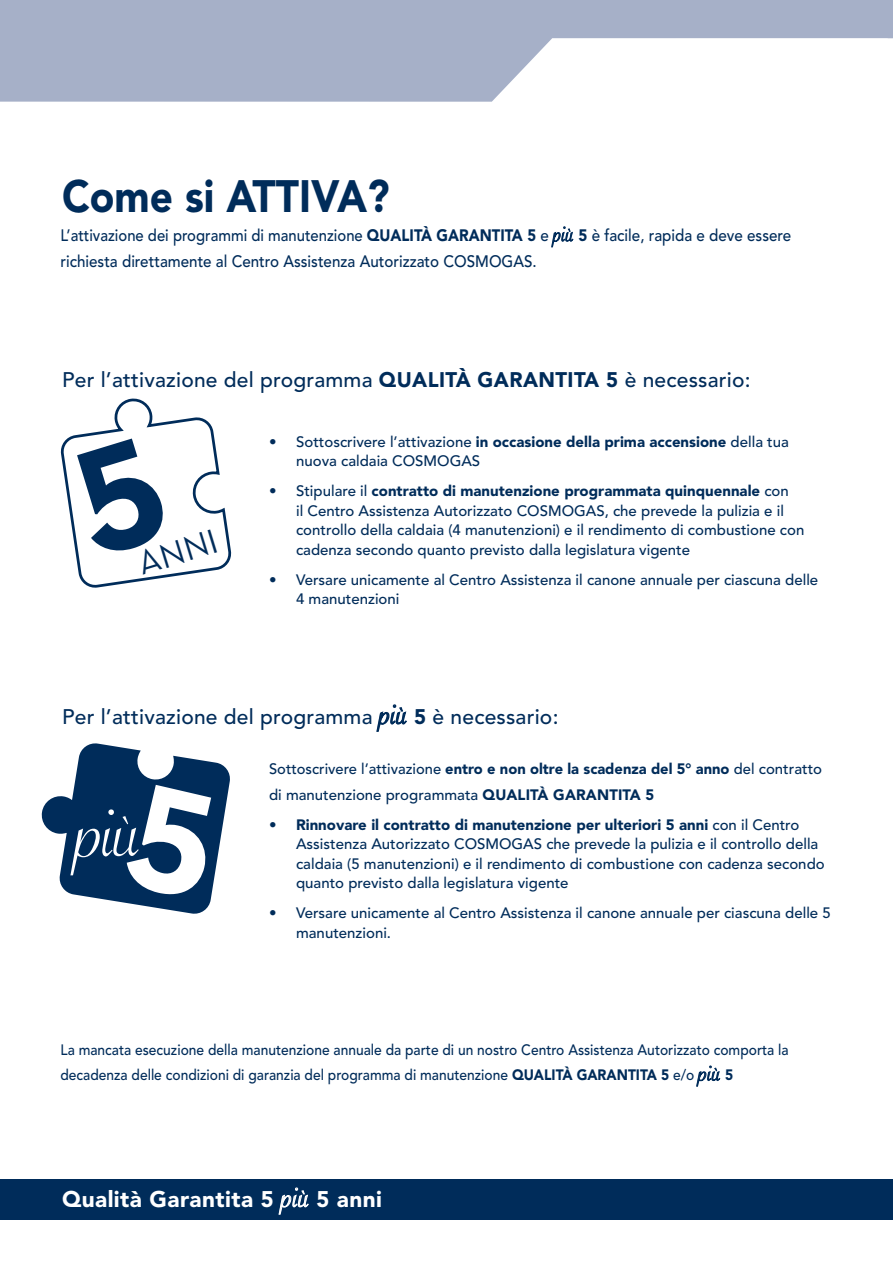
<style>
.page{position:relative;width:893px;height:1263px;background:#fff}
.page>*{position:absolute;margin:0;border:0;box-sizing:border-box;transform-origin:0 0}
.t1{font:900 45px "Avenir LT Std";color:#002c5a;scale:.9 1}
.t2{font:34.95px "Neutra Text TF";color:#002c5a}
.t3{font:900 22.5px "Avenir LT Std";letter-spacing:.02em;color:#fff}
.t4{font:500 21px "Avenir LT Std";letter-spacing:.01em;color:#002c5a}
.t5{font:500 16.5px/25.5px "Avenir LT Std";color:#002c5a;scale:.9 1}
.t6{font:500 15px/19.5px "Avenir LT Std";color:#002c5a}
.t7{font:500 15px/25.5px "Avenir LT Std";color:#002c5a;scale:.92 1}
.s1{font-weight:900}
.s2{font-family:"Savoye Let Plain";font-weight:400;font-size:30px}
.s3{font-family:"Savoye Let Plain";font-weight:400;font-size:39px}
</style>
<div class="page">
<svg style="left:0;top:0;width:893px;height:102px;fill:#a6b0c8"></svg>
<div style="left:0;top:1180px;width:893px;height:40px;background:#002c5a"></div>
<svg style="left:61px;top:399px;width:170px;height:188px"></svg>
<svg style="left:41px;top:743px;width:189px;height:171px"></svg>
<h1 class="t1" style="left:62px;top:169px;width:365px">Come si ATTIVA?</h1>
<p class="t5" style="left:60px;top:223px;width:813px">L’attivazione dei programmi di manutenzione <span class="s1">QUALITÀ GARANTITA 5</span> e <span class="s2">più</span> <span class="s1">5</span> è facile, rapida e deve essere richiesta direttamente al Centro Assistenza Autorizzato COSMOGAS.</p>
<h3 class="t4" style="left:62px;top:368px;width:690px">Per l’attivazione del programma <span class="s1">QUALITÀ GARANTITA 5</span> è necessario:</h3>
<h2 class="t2" style="left:132px;top:544px;width:84px;rotate:-17deg">ANNI</h2>
<p class="t6" style="left:296px;top:432px;width:494px;text-indent:-27px">• Sottoscrivere l’attivazione <span class="s1">in occasione della prima accensione</span> della tua nuova caldaia COSMOGAS</p>
<p class="t6" style="left:296px;top:482px;width:510px;text-indent:-27px">• Stipulare il <span class="s1">contratto di manutenzione programmata quinquennale</span> con<br>il Centro Assistenza Autorizzato COSMOGAS, che prevede la pulizia e il controllo della caldaia (4 manutenzioni) e il rendimento di combustione con cadenza secondo quanto previsto dalla legislatura vigente</p>
<p class="t6" style="left:296px;top:570px;width:524px;text-indent:-27px">• Versare unicamente al Centro Assistenza il canone annuale per ciascuna delle<br>4 manutenzioni</p>
<h3 class="t4" style="left:62px;top:704px;width:498px">Per l’attivazione del programma <span class="s3">più</span> <span class="s1">5</span> è necessario:</h3>
<p class="t6" style="left:269px;top:756px;width:555px;line-height:25.5px">Sottoscrivere l’attivazione <span class="s1">entro e non oltre la scadenza del 5° anno</span> del contratto di manutenzione programmata <span class="s1">QUALITÀ GARANTITA 5</span></p>
<p class="t6" style="left:296px;top:815px;width:530px;text-indent:-27px"><span class="s1">• Rinnovare il contratto di manutenzione per ulteriori 5 anni</span> con il Centro Assistenza Autorizzato COSMOGAS che prevede la pulizia e il controllo della caldaia (5 manutenzioni) e il rendimento di combustione con cadenza secondo quanto previsto dalla legislatura vigente</p>
<p class="t6" style="left:296px;top:903px;width:536px;text-indent:-27px">• Versare unicamente al Centro Assistenza il canone annuale per ciascuna delle 5 manutenzioni.</p>
<p class="t7" style="left:61px;top:1037px;width:793px">La mancata esecuzione della manutenzione annuale da parte di un nostro Centro Assistenza Autorizzato comporta la decadenza delle condizioni di garanzia del programma di manutenzione <span class="s1">QUALITÀ GARANTITA 5</span> e/o <span class="s2">più</span> <span class="s1">5</span></p>
<h3 class="t3" style="left:62px;top:1185px;width:321px">Qualità Garantita 5 <span class="s3">più</span> 5 anni</h3>
</div>
